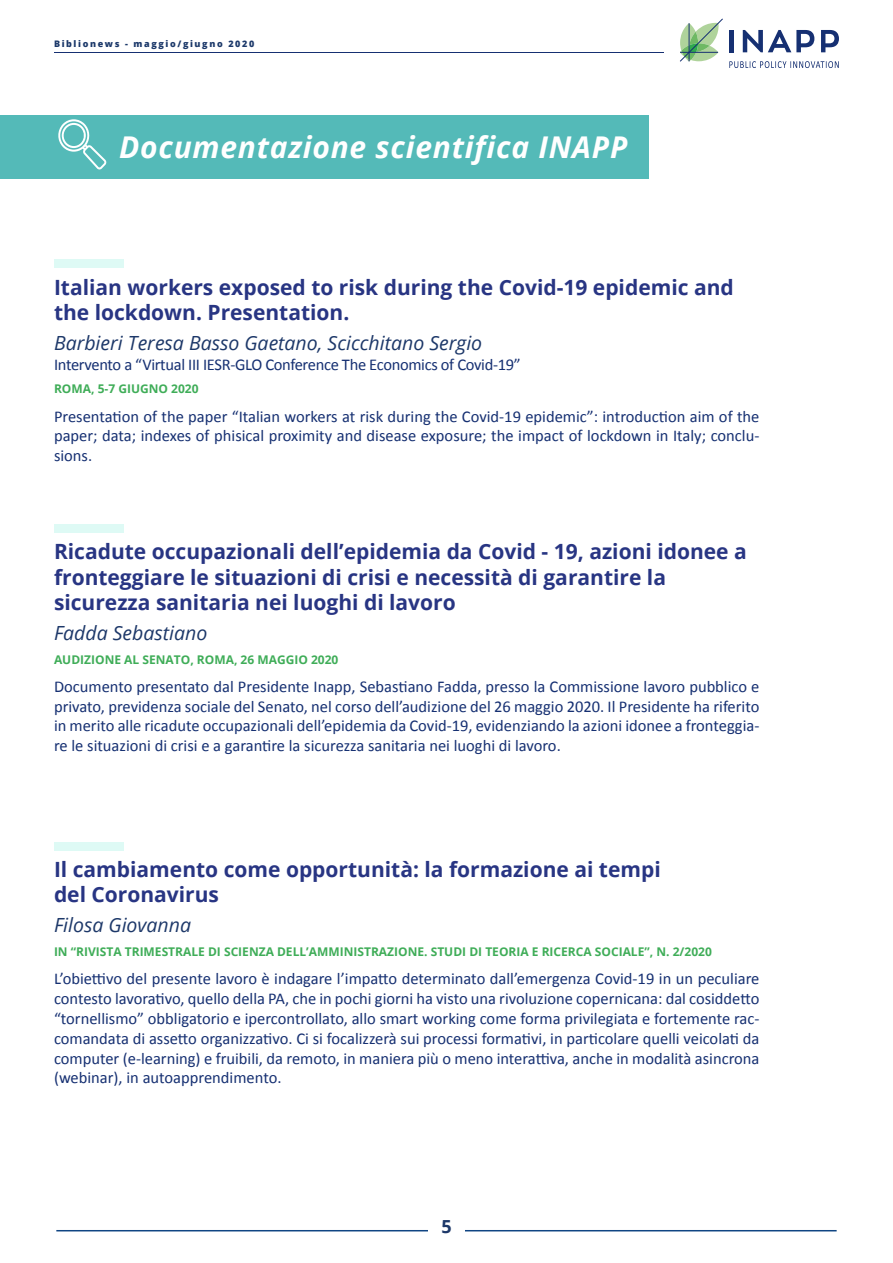
<style>
.page{position:relative;width:893px;height:1263px;background:#fff}
.page>*{position:absolute;margin:0;border:0;box-sizing:border-box;transform-origin:0 0}
.t1{font:italic 700 30px "Open Sans";letter-spacing:.025em;color:#fff}
.t2{font:700 21px/25.2px "Open Sans";color:#283583}
.t3{font:italic 19.5px "Open Sans";color:#1d3869}
.t4{font:700 18px "Open Sans";color:#1d3869}
.t5{font:16.5px/19.8px "Calibri";color:#163072;text-align:justify}
.t6{font:16.5px "Calibri";letter-spacing:-.02em;color:#163072}
.t7{font:700 12px "Open Sans";color:#3fad58}
.t8{font:800 9px "Open Sans";letter-spacing:.18em;color:#1c396a}
</style>
<div class="page">
<hr style="left:56px;top:1230px;width:372px;height:1px;background:#104583">
<hr style="left:465px;top:1230px;width:372px;height:1px;background:#104583">
<svg style="left:680px;top:18px;width:43px;height:44px"></svg>
<hr style="left:680px;top:52px;width:38px;height:1px;background:#163072">
<hr style="left:689px;top:23px;width:1px;height:38px;background:#163072">
<svg style="left:729px;top:61px;width:110px;height:7px"></svg>
<div style="left:729px;top:30px;width:5px;height:22px;background:#163072"></div>
<svg style="left:821px;top:30px;width:18px;height:22px"></svg>
<svg style="left:743px;top:30px;width:71px;height:22px"></svg>
<hr style="left:54px;top:52px;width:609px;height:1px;background:#163072">
<div style="left:0;top:115px;width:649px;height:64px;background:#54bab8"></div>
<div style="left:54px;top:259px;width:69px;height:9px;background:#defaf5"></div>
<div style="left:54px;top:524px;width:69px;height:9px;background:#defaf5"></div>
<div style="left:54px;top:842px;width:69px;height:8px;background:#defaf5"></div>
<svg style="left:58px;top:119px;width:48px;height:50px"></svg>
<p class="t8" style="left:54px;top:37px;width:202px">Biblionews - maggio/giugno 2020</p>
<h1 class="t1" style="left:119px;top:126px;width:510px">Documentazione scientifica INAPP</h1>
<p class="t2" style="left:54px;top:274px;width:681px">Italian workers exposed to risk during the Covid-19 epidemic and the lockdown. Presentation.</p>
<p class="t3" style="left:54px;top:329px;width:430px">Barbieri Teresa Basso Gaetano, Scicchitano Sergio</p>
<p class="t6" style="left:54px;top:354px;width:468px">Intervento a “Virtual III IESR-GLO Conference The Economics of Covid-19”</p>
<p class="t7" style="left:54px;top:380px;width:146px">ROMA, 5-7 GIUGNO 2020</p>
<p class="t5" style="left:54px;top:406px;width:707px">Presentation of the paper “Italian workers at risk during the Covid-19 epidemic”: introduction aim of the paper; data; indexes of phisical proximity and disease exposure; the impact of lockdown in Italy; conclu&shy;sions.</p>
<p class="t2" style="left:54px;top:539px;width:694px">Ricadute occupazionali dell’epidemia da Covid - 19, azioni idonee a fronteggiare le situazioni di crisi e necessità di garantire la sicurezza sanitaria nei luoghi di lavoro</p>
<p class="t3" style="left:54px;top:619px;width:155px">Fadda Sebastiano</p>
<p class="t7" style="left:54px;top:651px;width:286px">AUDIZIONE AL SENATO, ROMA, 26 MAGGIO 2020</p>
<p class="t5" style="left:54px;top:676px;width:707px">Documento presentato dal Presidente Inapp, Sebastiano Fadda, presso la Commissione lavoro pubblico e privato, previdenza sociale del Senato, nel corso dell’audizione del 26 maggio 2020. Il Presidente ha riferito in merito alle ricadute occupazionali dell’epidemia da Covid-19, evidenziando la azioni idonee a fronteggia&shy;re le situazioni di crisi e a garantire la sicurezza sanitaria nei luoghi di lavoro.</p>
<p class="t2" style="left:54px;top:856px;width:608px">Il cambiamento come opportunità: la formazione ai tempi del Coronavirus</p>
<p class="t3" style="left:54px;top:912px;width:139px">Filosa Giovanna</p>
<p class="t7" style="left:54px;top:943px;width:659px">IN “RIVISTA TRIMESTRALE DI SCIENZA DELL’AMMINISTRAZIONE. STUDI DI TEORIA E RICERCA SOCIALE”, N. 2/2020</p>
<p class="t5" style="left:54px;top:969px;width:707px">L’obiettivo del presente lavoro è indagare l’impatto determinato dall’emergenza Covid-19 in un peculiare contesto lavorativo, quello della PA, che in pochi giorni ha visto una rivoluzione copernicana: dal cosiddetto “tornellismo” obbligatorio e ipercontrollato, allo smart working come forma privilegiata e fortemente rac&shy;comandata di assetto organizzativo. Ci si focalizzerà sui processi formativi, in particolare quelli veicolati da computer (e-learning) e fruibili, da remoto, in maniera più o meno interattiva, anche in modalità asincrona (webinar), in autoapprendimento.</p>
<p class="t4" style="left:441px;top:1214px;width:12px">5</p>
</div>
